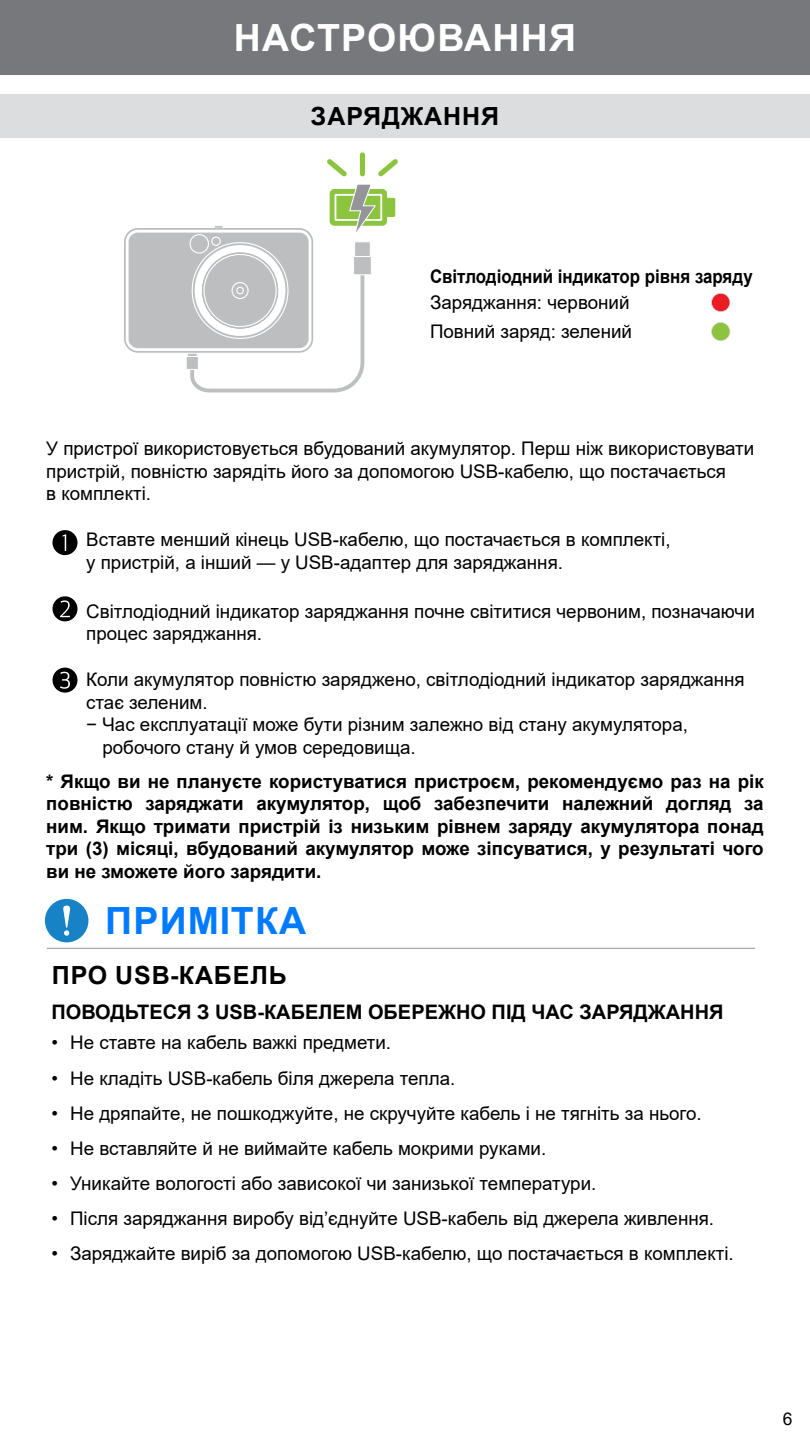
<style>
.page{position:relative;width:810px;height:1440px;background:#fff}
.page>*{position:absolute;margin:0;border:0;box-sizing:border-box;transform-origin:0 0}
.t1{font:700 37.5px "Arial";letter-spacing:.035em;color:#fff}
.t2{font:700 37.5px "Arial";letter-spacing:.035em;color:#007aff}
.t3{font:700 25px "Arial";letter-spacing:.035em;color:#000}
.t4{font:700 20px "Arial";color:#000}
.t5{font:18.75px/22.5px "Arial";color:#000}
.t6{font:700 18.75px/22.5px "Arial";color:#000;text-align:justify}
.t7{font:700 18.75px "Arial";color:#000;scale:.9 1}
.t8{font:17.5px "Arial";color:#000}
</style>
<div class="page">
<div style="left:0;top:0;width:810px;height:75px;background:#77787b"></div>
<div style="left:0;top:94px;width:810px;height:44px;background:#dcddde"></div>
<div style="left:52px;top:530px;width:25px;height:25px;background:#000;border-radius:50%"></div>
<svg style="left:63px;top:534px;width:3px;height:17px"></svg>
<div style="left:53px;top:596px;width:25px;height:25px;background:#000;border-radius:50%"></div>
<svg style="left:60px;top:600px;width:10px;height:17px"></svg>
<div style="left:53px;top:668px;width:25px;height:25px;background:#000;border-radius:50%"></div>
<svg style="left:60px;top:672px;width:10px;height:17px"></svg>
<svg style="left:711px;top:293px;width:19px;height:19px"></svg>
<svg style="left:711px;top:322px;width:19px;height:19px"></svg>
<svg style="left:124px;top:152px;width:274px;height:241px"></svg>
<div style="left:45px;top:899px;width:43px;height:43px;background:#1782c5;border-radius:50%"></div>
<svg style="left:63px;top:906px;width:7px;height:30px"></svg>
<hr style="left:47px;top:948px;width:708px;height:1px;background:#939598">
<h1 class="t1" style="left:234px;top:12px;width:344px">НАСТРОЮВАННЯ</h1>
<h2 class="t3" style="left:311px;top:98px;width:190px">ЗАРЯДЖАННЯ</h2>
<p class="t7" style="left:430px;top:263px;width:360px">Світлодіодний індикатор рівня заряду</p>
<p class="t5" style="left:430px;top:288px;width:203px;line-height:29.1px">Заряджання: червоний<br>Повний заряд: зелений</p>
<p class="t5" style="left:46px;top:437px;width:710px">У пристрої використовується вбудований акумулятор. Перш ніж використовувати пристрій, повністю зарядіть його за допомогою USB-кабелю, що постачається<br>в комплекті.</p>
<p class="t5" style="left:86px;top:528px;width:586px">Вставте менший кінець USB-кабелю, що постачається в комплекті, у пристрій, а інший — у USB-адаптер для заряджання.</p>
<p class="t5" style="left:86px;top:600px;width:670px">Світлодіодний індикатор заряджання почне світитися червоним, позначаючи процес заряджання.</p>
<p class="t5" style="left:86px;top:668px;width:660px">Коли акумулятор повністю заряджено, світлодіодний індикатор заряджання</p>
<p class="t5" style="left:86px;top:691px;width:123px">стає зеленим.</p>
<p class="t5" style="left:86px;top:713px;width:603px">− Час експлуатації може бути різним залежно від стану акумулятора,</p>
<p class="t5" style="left:102px;top:736px;width:315px">робочого стану й умов середовища.</p>
<p class="t6" style="left:46px;top:770px;width:719px">* Якщо ви не плануєте користуватися пристроєм, рекомендуємо раз на рік повністю заряджати акумулятор, щоб забезпечити належний догляд за ним. Якщо тримати пристрій із низьким рівнем заряду акумулятора понад три (3) місяці, вбудований акумулятор може зіпсуватися, у результаті чого ви не зможете його зарядити.</p>
<h1 class="t2" style="left:105px;top:895px;width:203px">ПРИМІТКА</h1>
<h2 class="t3" style="left:52px;top:957px;width:236px">ПРО USB-КАБЕЛЬ</h2>
<p class="t4" style="left:51px;top:998px;width:674px">ПОВОДЬТЕСЯ З USB-КАБЕЛЕМ ОБЕРЕЖНО ПІД ЧАС ЗАРЯДЖАННЯ</p>
<p class="t5" style="left:51px;top:1032px;width:341px">• Не ставте на кабель важкі предмети.</p>
<p class="t5" style="left:51px;top:1067px;width:405px">• Не кладіть USB-кабель біля джерела тепла.</p>
<p class="t5" style="left:51px;top:1102px;width:652px">• Не дряпайте, не пошкоджуйте, не скручуйте кабель і не тягніть за нього.</p>
<p class="t5" style="left:51px;top:1137px;width:496px">• Не вставляйте й не виймайте кабель мокрими руками.</p>
<p class="t5" style="left:51px;top:1172px;width:546px">• Уникайте вологості або зависокої чи занизької температури.</p>
<p class="t5" style="left:51px;top:1207px;width:664px">• Після заряджання виробу від’єднуйте USB-кабель від джерела живлення.</p>
<p class="t5" style="left:51px;top:1242px;width:684px">• Заряджайте виріб за допомогою USB-кабелю, що постачається в комплекті.</p>
<p class="t8" style="left:783px;top:1406px;width:11px">6</p>
</div>
